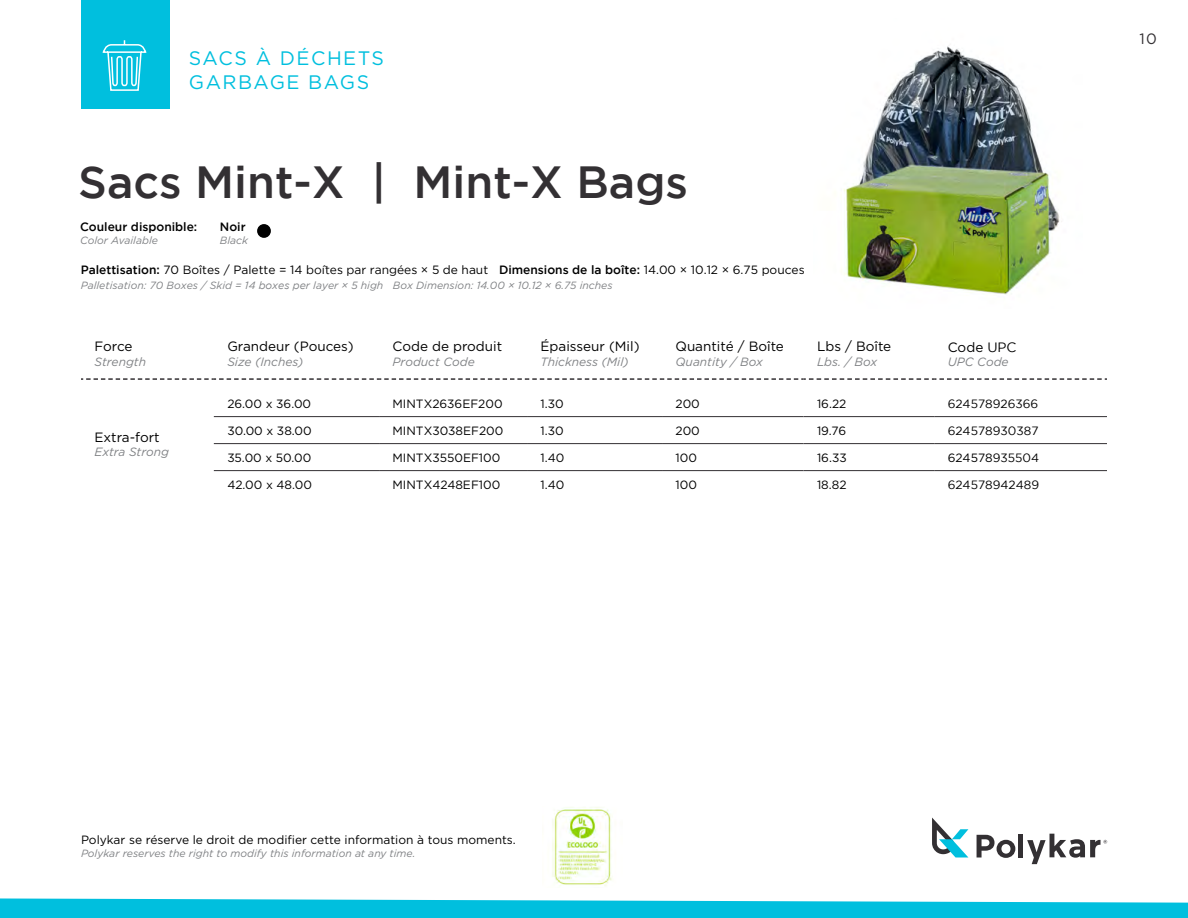
<style>
.page{position:relative;width:1188px;height:918px;background:#fff}
.page>*{position:absolute;margin:0;border:0;box-sizing:border-box;transform-origin:0 0}
.t1{font:500 45px "Gotham";color:#333033}
.Blue_Category{font:19.5px "Gotham";letter-spacing:.075em;color:#00bfde}
.t2{font:15px "Gotham";color:#333033}
.French{font:13.5px "Gotham";color:#000}
.Table_-_Body_copy{font:12px "Gotham";color:#000}
.English{font:12px "Gotham";color:#000}
.English-2{font:italic 12px "Gotham";color:#808285}
.French-2{font:12px "Gotham";color:#000}
.French-3{font:500 12px "Gotham";color:#000}
.English-3{font:italic 10.5px "Gotham";color:#808285}
.s1{font-weight:500}
</style>
<div class="page">
<div style="left:81px;top:0;width:89px;height:109px;background:#00bfde"></div>
<hr style="left:214px;top:416px;width:165px;height:1px;background:#333033">
<hr style="left:379px;top:416px;width:148px;height:1px;background:#333033">
<hr style="left:527px;top:416px;width:135px;height:1px;background:#333033">
<hr style="left:662px;top:416px;width:142px;height:1px;background:#333033">
<hr style="left:804px;top:416px;width:130px;height:1px;background:#333033">
<hr style="left:934px;top:416px;width:173px;height:1px;background:#333033">
<hr style="left:214px;top:443px;width:165px;height:1px;background:#333033">
<hr style="left:379px;top:443px;width:148px;height:1px;background:#333033">
<hr style="left:527px;top:443px;width:135px;height:1px;background:#333033">
<hr style="left:662px;top:443px;width:142px;height:1px;background:#333033">
<hr style="left:804px;top:443px;width:130px;height:1px;background:#333033">
<hr style="left:934px;top:443px;width:173px;height:1px;background:#333033">
<hr style="left:214px;top:470px;width:165px;height:1px;background:#333033">
<hr style="left:379px;top:470px;width:148px;height:1px;background:#333033">
<hr style="left:527px;top:470px;width:135px;height:1px;background:#333033">
<hr style="left:662px;top:470px;width:142px;height:1px;background:#333033">
<hr style="left:804px;top:470px;width:130px;height:1px;background:#333033">
<hr style="left:934px;top:470px;width:173px;height:1px;background:#333033">
<svg style="left:81px;top:378px;width:1026px;height:2px"></svg>
<svg style="left:932px;top:818px;width:36px;height:40px"></svg>
<svg style="left:977px;top:835px;width:38px;height:23px"></svg>
<div style="left:1018px;top:834px;width:5px;height:24px;background:#333033"></div>
<svg style="left:1027px;top:834px;width:80px;height:30px"></svg>
<svg style="left:0;top:898px;width:1188px;height:20px;background:#20c7e2"></svg>
<svg style="left:102px;top:40px;width:45px;height:51px"></svg>
<img style="left:841px;top:46px;width:221px;height:249px">
<div style="left:257px;top:224px;width:14px;height:14px;background:#000;border-radius:50%"></div>
<img style="left:552px;top:807px;width:61px;height:79px">
<p class="Blue_Category" style="left:189px;top:46px;width:197px">SACS À DÉCHETS</p>
<p class="Blue_Category" style="left:189px;top:69px;width:182px">GARBAGE BAGS</p>
<p class="t1" style="left:78px;top:157px;width:611px">Sacs Mint-X | Mint-X Bags</p>
<p class="French-3" style="left:80px;top:220px;width:119px">Couleur disponible:</p>
<p class="English-3" style="left:80px;top:233px;width:79px">Color Available</p>
<p class="French-3" style="left:220px;top:220px;width:27px">Noir</p>
<p class="English-3" style="left:220px;top:233px;width:30px">Black</p>
<p class="English" style="left:81px;top:262px;width:725px"><span class="s1">Palettisation:</span> 70 Boîtes / Palette = 14 boîtes par rangées × 5 de haut <span class="s1">Dimensions de la boîte:</span> 14.00 × 10.12 × 6.75 pouces</p>
<p class="English-3" style="left:81px;top:279px;width:533px">Palletisation: 70 Boxes / Skid = 14 boxes per layer × 5 high Box Dimension: 14.00 × 10.12 × 6.75 inches</p>
<p class="French" style="left:94px;top:338px;width:40px">Force</p>
<p class="English-2" style="left:94px;top:354px;width:53px">Strength</p>
<p class="French" style="left:227px;top:338px;width:128px">Grandeur (Pouces)</p>
<p class="English-2" style="left:227px;top:354px;width:78px">Size (Inches)</p>
<p class="French" style="left:393px;top:338px;width:111px">Code de produit</p>
<p class="English-2" style="left:393px;top:354px;width:84px">Product Code</p>
<p class="French" style="left:541px;top:338px;width:101px">Épaisseur (Mil)</p>
<p class="English-2" style="left:541px;top:354px;width:90px">Thickness (Mil)</p>
<p class="French" style="left:676px;top:338px;width:110px">Quantité / Boîte</p>
<p class="English-2" style="left:676px;top:354px;width:89px">Quantity / Box</p>
<p class="French" style="left:817px;top:338px;width:76px">Lbs / Boîte</p>
<p class="English-2" style="left:817px;top:354px;width:62px">Lbs. / Box</p>
<p class="French" style="left:948px;top:338px;width:70px">Code UPC</p>
<p class="English-2" style="left:948px;top:355px;width:62px">UPC Code</p>
<p class="French" style="left:94px;top:428px;width:67px">Extra-fort</p>
<p class="English-2" style="left:94px;top:444px;width:76px">Extra Strong</p>
<p class="Table_-_Body_copy" style="left:227px;top:396px;width:85px">26.00 x 36.00</p>
<p class="Table_-_Body_copy" style="left:393px;top:396px;width:112px">MINTX2636EF200</p>
<p class="Table_-_Body_copy" style="left:541px;top:396px;width:25px">1.30</p>
<p class="Table_-_Body_copy" style="left:676px;top:396px;width:26px">200</p>
<p class="Table_-_Body_copy" style="left:817px;top:396px;width:31px">16.22</p>
<p class="Table_-_Body_copy" style="left:948px;top:397px;width:92px">624578926366</p>
<p class="Table_-_Body_copy" style="left:227px;top:423px;width:86px">30.00 x 38.00</p>
<p class="Table_-_Body_copy" style="left:393px;top:423px;width:112px">MINTX3038EF200</p>
<p class="Table_-_Body_copy" style="left:541px;top:423px;width:25px">1.30</p>
<p class="Table_-_Body_copy" style="left:676px;top:423px;width:26px">200</p>
<p class="Table_-_Body_copy" style="left:817px;top:423px;width:31px">19.76</p>
<p class="Table_-_Body_copy" style="left:948px;top:424px;width:92px">624578930387</p>
<p class="Table_-_Body_copy" style="left:227px;top:450px;width:86px">35.00 x 50.00</p>
<p class="Table_-_Body_copy" style="left:393px;top:450px;width:109px">MINTX3550EF100</p>
<p class="Table_-_Body_copy" style="left:541px;top:450px;width:25px">1.40</p>
<p class="Table_-_Body_copy" style="left:676px;top:450px;width:23px">100</p>
<p class="Table_-_Body_copy" style="left:817px;top:450px;width:31px">16.33</p>
<p class="Table_-_Body_copy" style="left:948px;top:450px;width:93px">624578935504</p>
<p class="Table_-_Body_copy" style="left:227px;top:477px;width:86px">42.00 x 48.00</p>
<p class="Table_-_Body_copy" style="left:393px;top:477px;width:109px">MINTX4248EF100</p>
<p class="Table_-_Body_copy" style="left:541px;top:477px;width:25px">1.40</p>
<p class="Table_-_Body_copy" style="left:676px;top:477px;width:23px">100</p>
<p class="Table_-_Body_copy" style="left:817px;top:477px;width:31px">18.82</p>
<p class="Table_-_Body_copy" style="left:948px;top:478px;width:93px">624578942489</p>
<p class="t2" style="left:1140px;top:29px;width:19px">10</p>
<p class="French-2" style="left:81px;top:832px;width:436px">Polykar se réserve le droit de modifier cette information à tous moments.</p>
<p class="English-3" style="left:81px;top:846px;width:336px">Polykar reserves the right to modify this information at any time.</p>
</div>
